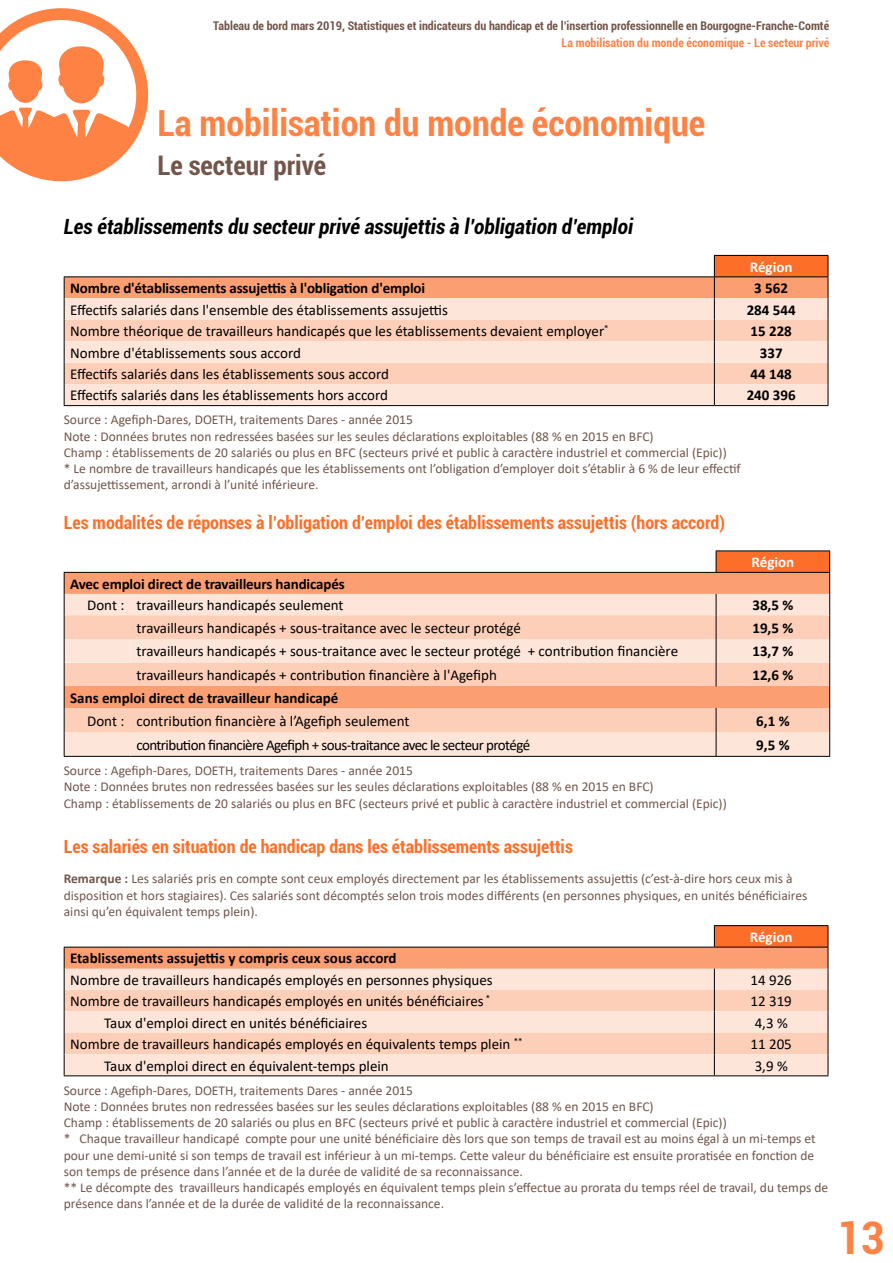
<style>
.page{position:relative;width:893px;height:1263px;background:#fff}
.page>*{position:absolute;margin:0;border:0;box-sizing:border-box;transform-origin:0 0}
.t1{font:700 condensed 45px "Roboto";color:#ff8245}
.t2{font:700 condensed 36px "Roboto";color:#ff8245}
.t3{font:700 condensed 27px "Roboto";color:#72554b}
.t4{font:italic 700 condensed 21px "Roboto";color:#000}
.t5{font:700 condensed 18px "Roboto";color:#fd6e29}
.t6{font:15px "Calibri";color:#000}
.t7{font:700 15px "Calibri";letter-spacing:-.005em;color:#000}
.t8{font:15px "Calibri";letter-spacing:-.04em;color:#000}
.t9{font:700 15px "Calibri";color:#fff}
.t10{font:13.5px/16.2px "Calibri";color:#72554b}
.t11{font:700 condensed 12px "Roboto";color:#72554b}
.t12{font:700 condensed 12px "Roboto";color:#ff8245}
.s1{font-weight:700}
</style>
<div class="page">
<svg style="left:0;top:8px;width:149px;height:174px"></svg>
<hr style="left:714px;top:255px;width:114px;height:1px;background:#000">
<hr style="left:714px;top:405px;width:114px;height:1px;background:#000">
<svg style="left:64px;top:256px;width:765px;height:149px;background:#fad3c0"></svg>
<hr style="left:64px;top:405px;width:650px;height:1px;background:#000">
<hr style="left:714px;top:276px;width:114px;height:1px;background:#000">
<div style="left:716px;top:551px;width:114px;height:21px;background:#fd6e29"></div>
<div style="left:64px;top:572px;width:766px;height:22px;background:#fb9e71"></div>
<div style="left:65px;top:594px;width:764px;height:21px;background:#fde5d9"></div>
<div style="left:65px;top:615px;width:764px;height:24px;background:#fdcfb9"></div>
<svg style="left:65px;top:639px;width:764px;height:117px;background:#fcd9c9"></svg>
<div style="left:64px;top:663px;width:66px;height:23px;background:#fdcfb9"></div>
<div style="left:64px;top:686px;width:766px;height:22px;background:#fb9e71"></div>
<hr style="left:716px;top:550px;width:114px;height:1px;background:#000">
<svg style="left:829px;top:551px;width:1px;height:205px"></svg>
<hr style="left:716px;top:756px;width:114px;height:1px;background:#000">
<svg style="left:716px;top:551px;width:1px;height:21px"></svg>
<hr style="left:64px;top:572px;width:66px;height:1px;background:#000">
<hr style="left:130px;top:572px;width:586px;height:1px;background:#000">
<svg style="left:716px;top:594px;width:1px;height:92px"></svg>
<svg style="left:64px;top:573px;width:1px;height:183px"></svg>
<svg style="left:716px;top:708px;width:1px;height:48px"></svg>
<hr style="left:64px;top:756px;width:66px;height:1px;background:#000">
<hr style="left:130px;top:756px;width:586px;height:1px;background:#000">
<hr style="left:716px;top:572px;width:114px;height:1px;background:#000">
<hr style="left:714px;top:925px;width:114px;height:1px;background:#000">
<hr style="left:714px;top:1075px;width:114px;height:1px;background:#000">
<svg style="left:64px;top:926px;width:765px;height:149px;background:#fad3c0"></svg>
<hr style="left:64px;top:1075px;width:650px;height:1px;background:#000">
<hr style="left:714px;top:947px;width:114px;height:1px;background:#000">
<p class="t11" style="left:213px;top:18px;width:617px">Tableau de bord mars 2019, Statistiques et indicateurs du handicap et de l’insertion professionnelle en Bourgogne-Franche-Comté</p>
<p class="t12" style="left:562px;top:34px;width:269px">La mobilisation du monde économique - Le secteur privé</p>
<h2 class="t2" style="left:157px;top:98px;width:549px">La mobilisation du monde économique</h2>
<h3 class="t3" style="left:157px;top:147px;width:170px">Le secteur privé</h3>
<h3 class="t4" style="left:64px;top:212px;width:571px">Les établissements du secteur privé assujettis à l’obligation d’emploi</h3>
<p class="t9" style="left:750px;top:256px;width:44px">Région</p>
<p class="t7" style="left:70px;top:278px;width:357px">Nombre d'établissements assujettis à l'obligation d'emploi</p>
<p class="t7" style="left:754px;top:278px;width:35px">3 562</p>
<p class="t6" style="left:70px;top:299px;width:379px">Effectifs salariés dans l'ensemble des établissements assujettis</p>
<p class="t7" style="left:747px;top:299px;width:51px">284 544</p>
<p class="t6" style="left:70px;top:321px;width:540px">Nombre théorique de travailleurs handicapés que les établissements devaient employer<sup>*</sup></p>
<p class="t7" style="left:750px;top:321px;width:43px">15 228</p>
<p class="t6" style="left:70px;top:342px;width:232px">Nombre d'établissements sous accord</p>
<p class="t7" style="left:760px;top:342px;width:24px">337</p>
<p class="t6" style="left:70px;top:364px;width:320px">Effectifs salariés dans les établissements sous accord</p>
<p class="t7" style="left:750px;top:363px;width:43px">44 148</p>
<p class="t6" style="left:70px;top:385px;width:319px">Effectifs salariés dans les établissements hors accord</p>
<p class="t7" style="left:747px;top:385px;width:51px">240 396</p>
<p class="t10" style="left:64px;top:411px;width:678px">Source : Agefiph-Dares, DOETH, traitements Dares - année 2015<br>Note : Données brutes non redressées basées sur les seules déclarations exploitables (88 % en 2015 en BFC)<br>Champ : établissements de 20 salariés ou plus en BFC (secteurs privé et public à caractère industriel et commercial (Epic))<br>* Le nombre de travailleurs handicapés que les établissements ont l’obligation d’employer doit s’établir à 6 % de leur effectif d’assujettissement, arrondi à l’unité inférieure.</p>
<h3 class="t5" style="left:64px;top:510px;width:663px">Les modalités de réponses à l’obligation d’emploi des établissements assujettis (hors accord)</h3>
<p class="t9" style="left:752px;top:552px;width:44px">Région</p>
<p class="t7" style="left:70px;top:573px;width:276px">Avec emploi direct de travailleurs handicapés</p>
<p class="t6" style="left:87px;top:595px;width:258px">Dont : travailleurs handicapés seulement</p>
<p class="t7" style="left:752px;top:595px;width:43px">38,5 %</p>
<p class="t6" style="left:136px;top:617px;width:386px">travailleurs handicapés + sous-traitance avec le secteur protégé</p>
<p class="t7" style="left:752px;top:617px;width:43px">19,5 %</p>
<p class="t6" style="left:136px;top:641px;width:543px">travailleurs handicapés + sous-traitance avec le secteur protégé + contribution financière</p>
<p class="t7" style="left:752px;top:641px;width:43px">13,7 %</p>
<p class="t6" style="left:136px;top:665px;width:362px">travailleurs handicapés + contribution financière à l'Agefiph</p>
<p class="t7" style="left:752px;top:664px;width:43px">12,6 %</p>
<p class="t7" style="left:70px;top:687px;width:270px">Sans emploi direct de travailleur handicapé</p>
<p class="t6" style="left:87px;top:710px;width:324px">Dont : contribution financière à l’Agefiph seulement</p>
<p class="t7" style="left:756px;top:710px;width:35px">6,1 %</p>
<p class="t8" style="left:136px;top:735px;width:395px">contribution financière Agefiph + sous-traitance avec le secteur protégé</p>
<p class="t7" style="left:756px;top:734px;width:35px">9,5 %</p>
<p class="t10" style="left:64px;top:762px;width:664px">Source : Agefiph-Dares, DOETH, traitements Dares - année 2015<br>Note : Données brutes non redressées basées sur les seules déclarations exploitables (88 % en 2015 en BFC)<br>Champ : établissements de 20 salariés ou plus en BFC (secteurs privé et public à caractère industriel et commercial (Epic))</p>
<h3 class="t5" style="left:64px;top:834px;width:511px">Les salariés en situation de handicap dans les établissements assujettis</h3>
<p class="t10" style="left:64px;top:870px;width:745px"><span class="s1">Remarque :</span> Les salariés pris en compte sont ceux employés directement par les établissements assujettis (c’est-à-dire hors ceux mis à disposition et hors stagiaires). Ces salariés sont décomptés selon trois modes différents (en personnes physiques, en unités bénéficiaires ainsi qu’en équivalent temps plein).</p>
<p class="t9" style="left:750px;top:926px;width:44px">Région</p>
<p class="t7" style="left:70px;top:948px;width:328px">Etablissements assujettis y compris ceux sous accord</p>
<p class="t6" style="left:70px;top:969px;width:424px">Nombre de travailleurs handicapés employés en personnes physiques</p>
<p class="t6" style="left:750px;top:969px;width:43px">14 926</p>
<p class="t6" style="left:70px;top:991px;width:421px">Nombre de travailleurs handicapés employés en unités bénéficiaires <sup>*</sup></p>
<p class="t6" style="left:750px;top:991px;width:43px">12 319</p>
<p class="t6" style="left:104px;top:1012px;width:265px">Taux d'emploi direct en unités bénéficiaires</p>
<p class="t6" style="left:755px;top:1012px;width:35px">4,3 %</p>
<p class="t6" style="left:70px;top:1034px;width:454px">Nombre de travailleurs handicapés employés en équivalents temps plein <sup>**</sup></p>
<p class="t6" style="left:750px;top:1034px;width:43px">11 205</p>
<p class="t6" style="left:104px;top:1055px;width:286px">Taux d'emploi direct en équivalent-temps plein</p>
<p class="t6" style="left:755px;top:1055px;width:35px">3,9 %</p>
<p class="t10" style="left:64px;top:1082px;width:766px">Source : Agefiph-Dares, DOETH, traitements Dares - année 2015<br>Note : Données brutes non redressées basées sur les seules déclarations exploitables (88 % en 2015 en BFC)<br>Champ : établissements de 20 salariés ou plus en BFC (secteurs privé et public à caractère industriel et commercial (Epic))<br>* Chaque travailleur handicapé compte pour une unité bénéficiaire dès lors que son temps de travail est au moins égal à un mi-temps et pour une demi-unité si son temps de travail est inférieur à un mi-temps. Cette valeur du bénéficiaire est ensuite proratisée en fonction de son temps de présence dans l’année et de la durée de validité de sa reconnaissance.<br>** Le décompte des travailleurs handicapés employés en équivalent temps plein s’effectue au prorata du temps réel de travail, du temps de présence dans l’année et de la durée de validité de la reconnaissance.</p>
<h1 class="t1" style="left:837px;top:1207px;width:49px">13</h1>
</div>
